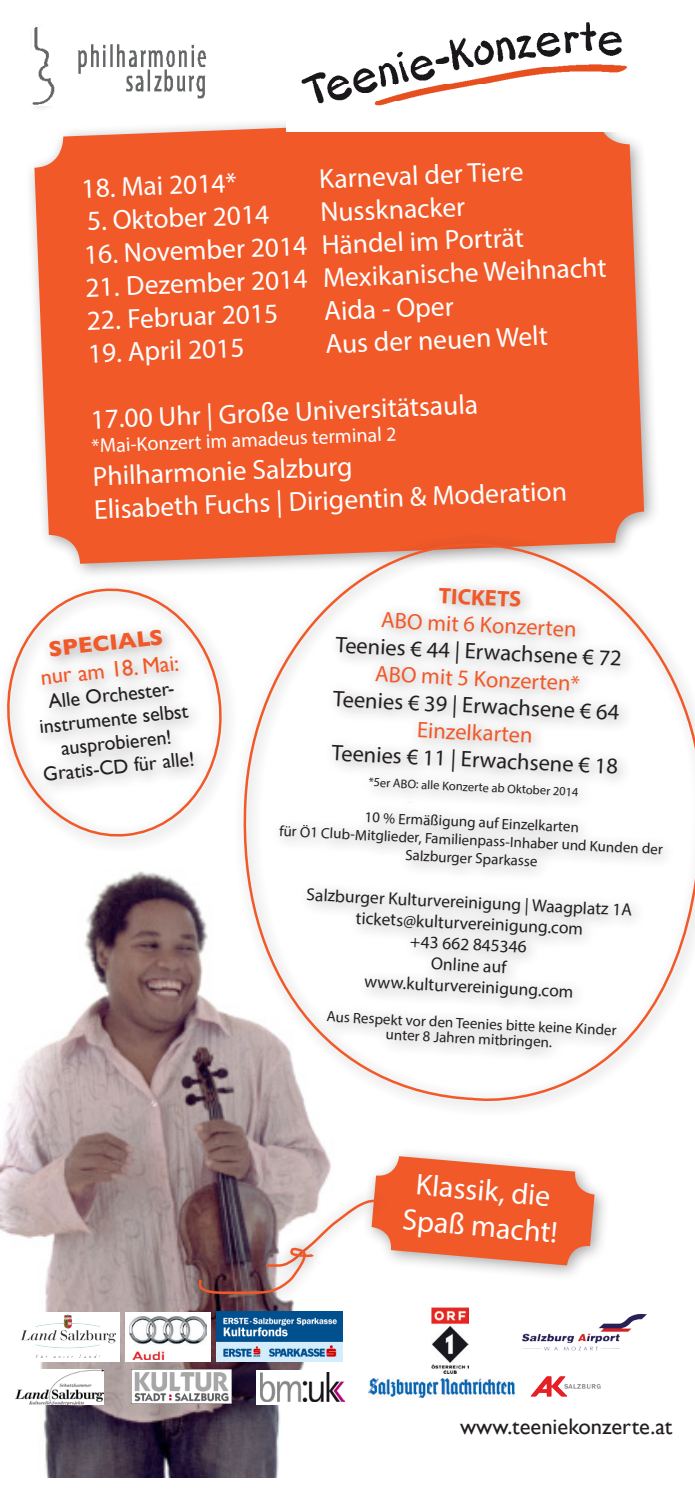
<style>
.page{position:relative;width:695px;height:1489px;background:#fff}
.page>*{position:absolute;margin:0;border:0;box-sizing:border-box;transform-origin:0 0}
.t1{font:30px/36px "Myriad Pro";color:#fff;text-align:center}
.t2{font:27.5px "Myriad Pro";color:#fff}
.t3{font:22.5px "Myriad Pro";color:#231f20}
.t4{font:22.5px "Myriad Pro";color:#f15929}
.t5{font:22.5px "Gill Sans";color:#231f20}
.t6{font:22.5px "Gill Sans";color:#f15929}
.t7{font:700 22.5px "Gill Sans";color:#f15929}
.t8{font:700 22.5px "Myriad Pro";color:#f15929}
.t9{font:20px/24px "Gill Sans";color:#231f20;text-align:center}
.t10{font:20px "Myriad Pro";color:#fff}
.t11{font:17.5px "Myriad Pro";color:#231f20}
.t12{font:15px/15px "Myriad Pro";color:#231f20;text-align:center}
.t13{font:12.5px "Myriad Pro";color:#231f20}
</style>
<div class="page">
<div style="left:25px;top:106px;width:635px;height:474px;background:#231f20;opacity:.4"></div>
<div style="left:34px;top:115px;width:610px;height:448px;background:#f15929"></div>
<img style="left:286px;top:22px;width:354px;height:109px">
<img style="left:0;top:871px;width:343px;height:605px">
<div style="left:362px;top:1146px;width:248px;height:135px;background:#231f20;opacity:.4"></div>
<div style="left:187px;top:1235px;width:139px;height:73px;background:#231f20;opacity:.4"></div>
<svg style="left:198px;top:1156px;width:396px;height:140px"></svg>
<div style="left:28px;top:22px;width:186px;height:91px;background:#fff"></div>
<img style="left:33px;top:28px;width:174px;height:77px">
<svg style="left:234px;top:536px;width:460px;height:593px"></svg>
<div style="left:0;top:578px;width:238px;height:275px;background:#fff"></div>
<svg style="left:7px;top:588px;width:220px;height:252px"></svg>
<img style="left:131px;top:1368px;width:100px;height:35px">
<div style="left:15px;top:1311px;width:105px;height:50px;background:#fff"></div>
<img style="left:20px;top:1314px;width:95px;height:42px">
<div style="left:125px;top:1311px;width:86px;height:50px;background:#fff"></div>
<img style="left:129px;top:1316px;width:77px;height:43px">
<img style="left:216px;top:1311px;width:126px;height:50px">
<img style="left:522px;top:1313px;width:125px;height:38px">
<div style="left:256px;top:1369px;width:92px;height:35px;background:#fff"></div>
<img style="left:260px;top:1372px;width:84px;height:29px">
<img style="left:15px;top:1368px;width:88px;height:36px">
<svg style="left:530px;top:1376px;width:71px;height:21px"></svg>
<img style="left:537px;top:1376px;width:28px;height:10px">
<img style="left:368px;top:1378px;width:146px;height:18px">
<img style="left:431px;top:1307px;width:38px;height:66px">
<p class="t2" style="left:81px;top:171px;width:157px;rotate:-2deg">18. Mai 2014*</p>
<p class="t2" style="left:318px;top:162px;width:206px;rotate:-2deg">Karneval der Tiere</p>
<p class="t2" style="left:86px;top:204px;width:184px;rotate:-2deg">5. Oktober 2014</p>
<p class="t2" style="left:320px;top:195px;width:146px;rotate:-2deg">Nussknacker</p>
<p class="t2" style="left:84px;top:236px;width:441px;rotate:-2deg">16. November 2014 Händel im Porträt</p>
<p class="t2" style="left:85px;top:269px;width:523px;rotate:-2deg">21. Dezember 2014 Mexikanische Weihnacht</p>
<p class="t2" style="left:86px;top:303px;width:193px;rotate:-2deg">22. Februar 2015</p>
<p class="t2" style="left:323px;top:294px;width:131px;rotate:-2deg">Aida - Oper</p>
<p class="t2" style="left:87px;top:336px;width:158px;rotate:-2deg">19. April 2015</p>
<p class="t2" style="left:325px;top:326px;width:224px;rotate:-2deg">Aus der neuen Welt</p>
<p class="t2" style="left:90px;top:401px;width:389px;rotate:-2deg">17.00 Uhr | Große Universitätsaula</p>
<p class="t10" style="left:91px;top:433px;width:306px;rotate:-2deg">*Mai-Konzert im amadeus terminal 2</p>
<p class="t2" style="left:92px;top:459px;width:261px;rotate:-2deg">Philharmonie Salzburg</p>
<p class="t2" style="left:94px;top:491px;width:474px;rotate:-2deg">Elisabeth Fuchs | Dirigentin &amp; Moderation</p>
<p class="t7" style="left:47px;top:636px;width:116px;rotate:-6deg">SPECIALS</p>
<p class="t6" style="left:39px;top:663px;width:141px;rotate:-6deg">nur am 18. Mai:</p>
<p class="t9" style="left:36px;top:690px;width:151px;rotate:-6deg">Alle Orchester&shy;instrumente selbst</p>
<p class="t9" style="left:60px;top:736px;width:113px;rotate:-6deg">ausprobieren!</p>
<p class="t9" style="left:42px;top:762px;width:153px;rotate:-6deg">Gratis-CD für alle!</p>
<p class="t8" style="left:440px;top:580px;width:84px;rotate:3deg">TICKETS</p>
<p class="t4" style="left:382px;top:605px;width:197px;rotate:3deg">ABO mit 6 Konzerten</p>
<p class="t3" style="left:336px;top:630px;width:288px;rotate:3deg">Teenies € 44 | Erwachsene € 72</p>
<p class="t4" style="left:376px;top:659px;width:206px;rotate:3deg">ABO mit 5 Konzerten*</p>
<p class="t3" style="left:334px;top:684px;width:288px;rotate:3deg">Teenies € 39 | Erwachsene € 64</p>
<p class="t4" style="left:418px;top:715px;width:117px;rotate:3deg">Einzelkarten</p>
<p class="t3" style="left:332px;top:738px;width:288px;rotate:3deg">Teenies € 11 | Erwachsene € 18</p>
<p class="t13" style="left:369px;top:773px;width:212px;rotate:3deg">*5er ABO: alle Konzerte ab Oktober 2014</p>
<p class="t12" style="left:365px;top:808px;width:216px;rotate:3deg">10 % Ermäßigung auf Einzelkarten</p>
<p class="t12" style="left:280px;top:822px;width:385px;rotate:3deg">für Ö1 Club-Mitglieder, Familienpass-Inhaber und Kunden der</p>
<p class="t12" style="left:405px;top:846px;width:134px;rotate:3deg">Salzburger Sparkasse</p>
<p class="t11" style="left:307px;top:883px;width:327px;rotate:3deg">Salzburger Kulturvereinigung | Waagplatz 1A</p>
<p class="t11" style="left:356px;top:906px;width:229px;rotate:3deg">tickets@kulturvereinigung.com</p>
<p class="t11" style="left:411px;top:930px;width:118px;rotate:3deg">+43 662 845346</p>
<p class="t11" style="left:431px;top:952px;width:77px;rotate:3deg">Online auf</p>
<p class="t11" style="left:365px;top:970px;width:211px;rotate:3deg">www.kulturvereinigung.com</p>
<p class="t12" style="left:327px;top:1007px;width:291px;rotate:3deg">Aus Respekt vor den Teenies bitte keine Kinder unter 8 Jahren mitbringen.</p>
<p class="t1" style="left:407px;top:1164px;width:157px;rotate:5deg">Klassik, die<br>Spaß macht!</p>
<p class="t5" style="left:460px;top:1412px;width:214px">www.teeniekonzerte.at</p>
</div>
